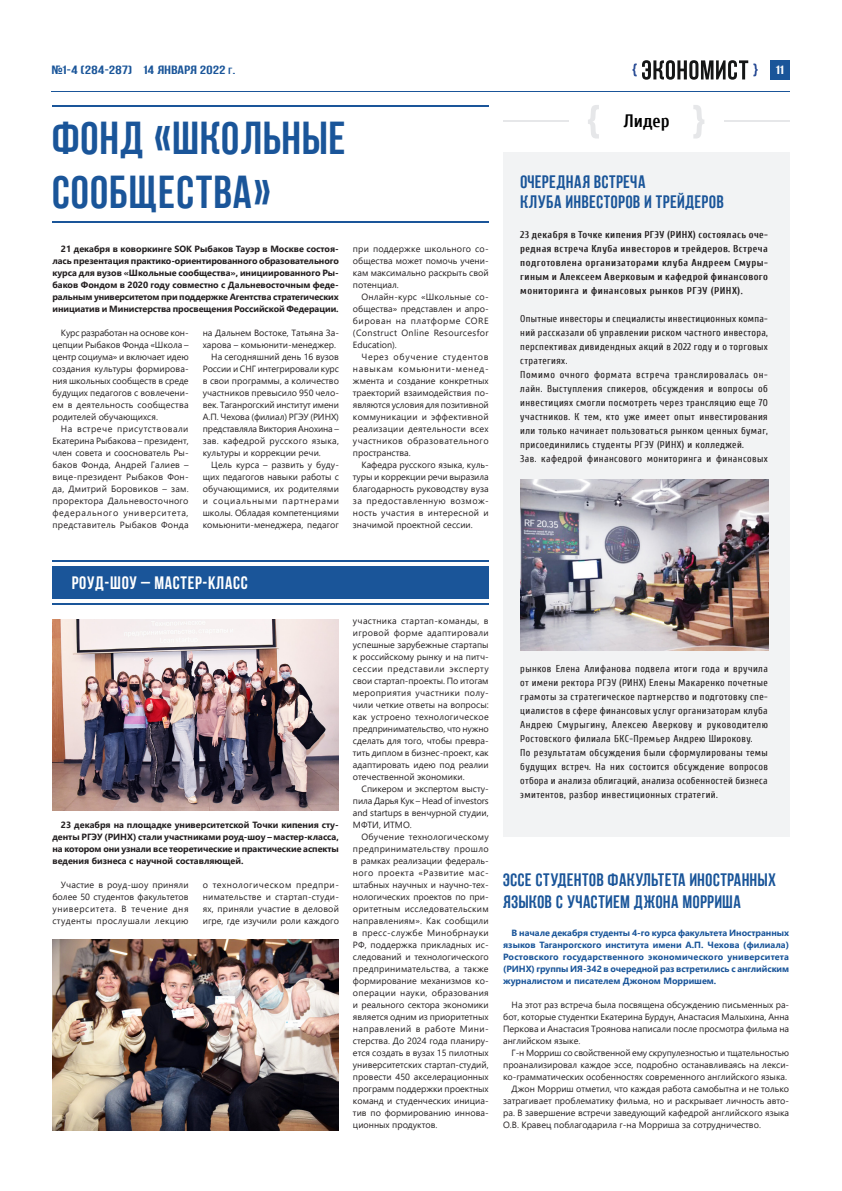
<style>
.page{position:relative;width:842px;height:1191px;background:#fff}
.page>*{position:absolute;margin:0;border:0;box-sizing:border-box;transform-origin:0 0}
.Заголовок{font:46px/54px "AA Bebas Neue";letter-spacing:.04em;color:#1a5599}
.Заголовок-2{font:18px/22px "AA Bebas Neue";letter-spacing:.04em;color:#1a5599}
.Заголовок-3{font:700 18px "Bebas Neue";letter-spacing:.04em;color:#fff}
.Заголовок-4{font:700 18px "Cuprum";color:#000}
.t1{font:12px "AA Bebas Neue";letter-spacing:.025em;color:#1a5599;scale:1.33 1}
.t2{font:12px "AA Bebas Neue";color:#fff;scale:1.33 1}
.Заголовок-5{font:10px/14px "Cuprum";letter-spacing:.04em;color:#231f20;text-align:justify}
.Заголовок-6{font:700 10px/14px "Cuprum";letter-spacing:.05em;color:#231f20;text-align:justify}
.Заголовок-7{font:9px/12px "Segoe UI";color:#231f20;text-align:justify}
.Заголовок-8{font:700 9px/12px "Segoe UI";letter-spacing:-.005em;color:#231f20;text-align:justify}
.Заголовок-9{font:700 9px/12px "Segoe UI";color:#1a5599;text-align:justify}
.s1{font-size:9px}
</style>
<div class="page">
<div style="left:770px;top:60px;width:20px;height:20px;background:#1a5599"></div>
<svg style="left:632px;top:60px;width:126px;height:20px"></svg>
<hr style="left:52px;top:91px;width:738px;height:1px;background:#1a5599">
<img style="left:52px;top:619px;width:287px;height:191px">
<img style="left:52px;top:939px;width:287px;height:191px">
<div style="left:503px;top:152px;width:286px;height:685px;background:#f2f3f4"></div>
<img style="left:520px;top:480px;width:248px;height:171px">
<div style="left:52px;top:566px;width:437px;height:32px;background:#1a5599"></div>
<hr style="left:52px;top:560px;width:437px;height:1px;background:#1a5599">
<hr style="left:52px;top:603px;width:437px;height:1px;background:#1a5599">
<hr style="left:52px;top:105px;width:437px;height:1px;background:#1a5599">
<hr style="left:52px;top:221px;width:437px;height:2px;background:#1a5599">
<svg style="left:588px;top:105px;width:11px;height:33px"></svg>
<svg style="left:693px;top:105px;width:11px;height:33px"></svg>
<hr style="left:724px;top:120px;width:65px;height:2px;background:#e6e7e9">
<hr style="left:503px;top:120px;width:65px;height:2px;background:#e6e7e9">
<h3 class="t1" style="left:52px;top:63px;width:140px">№1-4 (284-287) 14 Января 2022 <span class="s1">г</span>.</h3>
<h3 class="t2" style="left:776px;top:63px;width:7px">11</h3>
<p class="Заголовок" style="left:52px;top:111px;width:294px">ФОНД «ШКОЛЬНЫЕ<br>СООБЩЕСТВА»</p>
<p class="Заголовок-8" style="left:52px;top:242px;width:288px;text-indent:9px">21 декабря в коворкинге SOK Рыбаков Тауэр в Москве состоя&shy;лась презентация практико-ориентированного образовательного курса для вузов «Школьные сообщества», инициированного Ры&shy;баков Фондом в 2020 году совместно с Дальневосточным феде&shy;ральным университетом при поддержке Агентства стратегических инициатив и Министерства просвещения Российской Федерации.</p>
<p class="Заголовок-7" style="left:52px;top:326px;width:138px;text-indent:9px">Курс разработан на основе кон&shy;цепции Рыбаков Фонда «Школа – центр социума» и включает идею создания культуры формирова&shy;ния школьных сообществ в среде будущих педагогов с вовлечени&shy;ем в деятельность сообщества родителей обучающихся.</p>
<p class="Заголовок-7" style="left:52px;top:422px;width:138px;text-indent:9px">На встрече присутствовали Екатерина Рыбакова – президент, член совета и сооснователь Ры&shy;баков Фонда, Андрей Галиев – вице-президент Рыбаков Фон&shy;да, Дмитрий Боровиков – зам. проректора Дальневосточного федерального университета, представитель Рыбаков Фонда</p>
<p class="Заголовок-7" style="left:203px;top:326px;width:138px">на Дальнем Востоке, Татьяна За&shy;харова – комьюнити-менеджер.</p>
<p class="Заголовок-7" style="left:203px;top:350px;width:138px;text-indent:9px">На сегодняшний день 16 вузов России и СНГ интегрировали курс в свои программы, а количество участников превысило 950 чело&shy;век. Таганрогский институт имени А.П. Чехова (филиал) РГЭУ (РИНХ) представляла Виктория Анохина – зав. кафедрой русского языка, культуры и коррекции речи.</p>
<p class="Заголовок-7" style="left:203px;top:458px;width:138px;text-indent:9px">Цель курса – развить у буду&shy;щих педагогов навыки работы с обучающимися, их родителями и социальными партнерами школы. Обладая компетенциями комьюнити-менеджера, педагог</p>
<p class="Заголовок-7" style="left:353px;top:242px;width:137px;text-align:left">при поддержке школьного со&shy;общества может помочь учени&shy;кам максимально раскрыть свой потенциал.</p>
<p class="Заголовок-7" style="left:353px;top:290px;width:137px;text-indent:9px">Онлайн-курс «Школьные со&shy;общества» представлен и апро&shy;бирован на платформе CORE (Construct Online Resourcesfor Education).</p>
<p class="Заголовок-7" style="left:353px;top:350px;width:137px;text-indent:9px">Через обучение студентов навыкам комьюнити-менед&shy;жмента и создание конкретных траекторий взаимодействия по&shy;являются условия для позитивной коммуникации и эффективной реализации деятельности всех участников образовательного пространства.</p>
<p class="Заголовок-7" style="left:353px;top:458px;width:137px;text-indent:9px">Кафедра русского языка, куль&shy;туры и коррекции речи выразила благодарность руководству вуза за предоставленную возмож&shy;ность участия в интересной и значимой проектной сессии.</p>
<p class="Заголовок-4" style="left:624px;top:111px;width:47px">Лидер</p>
<p class="Заголовок-2" style="left:520px;top:171px;width:127px">ОЧЕРЕДНАЯ ВСТРЕЧА</p>
<p class="Заголовок-2" style="left:520px;top:191px;width:205px">КЛУБА ИНВЕСТОРОВ И ТРЕЙДЕРОВ</p>
<p class="Заголовок-6" style="left:520px;top:228px;width:249px">23 декабря в Точке кипения РГЭУ (РИНХ) состоялась оче&shy;редная встреча Клуба инвесторов и трейдеров. Встреча подготовлена организаторами клуба Андреем Смуры&shy;гиным и Алексеем Аверковым и кафедрой финансового мониторинга и финансовых рынков РГЭУ (РИНХ).</p>
<p class="Заголовок-5" style="left:520px;top:312px;width:249px">Опытные инвесторы и специалисты инвестиционных компа&shy;ний рассказали об управлении риском частного инвестора, перспективах дивидендных акций в 2022 году и о торговых стратегиях.</p>
<p class="Заголовок-5" style="left:520px;top:368px;width:249px">Помимо очного формата встреча транслировалась он&shy;лайн. Выступления спикеров, обсуждения и вопросы об инвестициях смогли посмотреть через трансляцию еще 70 участников. К тем, кто уже имеет опыт инвестирования или только начинает пользоваться рынком ценных бумаг, присоединились студенты РГЭУ (РИНХ) и колледжей.</p>
<p class="Заголовок-5" style="left:520px;top:452px;width:249px">Зав. кафедрой финансового мониторинга и финансовых</p>
<p class="Заголовок-3" style="left:72px;top:573px;width:178px">роуд-шоу – мастер-класс</p>
<p class="Заголовок-8" style="left:52px;top:818px;width:288px;text-indent:9px">23 декабря на площадке университетской Точки кипения сту&shy;денты РГЭУ (РИНХ) стали участниками роуд-шоу – мастер-класса, на котором они узнали все теоретические и практические аспекты ведения бизнеса с научной составляющей.</p>
<p class="Заголовок-7" style="left:52px;top:878px;width:138px;text-indent:9px">Участие в роуд-шоу приняли более 50 студентов факультетов университета. В течение дня студенты прослушали лекцию</p>
<p class="Заголовок-7" style="left:203px;top:878px;width:138px">о технологическом предпри&shy;нимательстве и стартап-студи&shy;ях, приняли участие в деловой игре, где изучили роли каждого</p>
<p class="Заголовок-7" style="left:353px;top:614px;width:137px">участника стартап-команды, в игровой форме адаптировали успешные зарубежные стартапы к российскому рынку и на питч&shy;сессии представили эксперту свои стартап-проекты. По итогам мероприятия участники полу&shy;чили четкие ответы на вопросы: как устроено технологическое предпринимательство, что нужно сделать для того, чтобы превра&shy;тить диплом в бизнес-проект, как адаптировать идею под реалии отечественной экономики.</p>
<p class="Заголовок-7" style="left:353px;top:782px;width:137px;text-indent:9px">Спикером и экспертом высту&shy;пила Дарья Кук – Head of investors and startups в венчурной студии, МФТИ, ИТМО.</p>
<p class="Заголовок-7" style="left:353px;top:830px;width:137px;text-indent:9px">Обучение технологическому предпринимательству прошло в рамках реализации федераль&shy;ного проекта «Развитие мас&shy;штабных научных и научно-тех&shy;нологических проектов по при&shy;оритетным исследовательским направлениям». Как сообщили в пресс-службе Минобрнауки РФ, поддержка прикладных ис&shy;следований и технологического предпринимательства, а также формирование механизмов ко&shy;операции науки, образования и реального сектора экономики является одним из приоритетных направлений в работе Мини&shy;стерства. До 2024 года планиру&shy;ется создать в вузах 15 пилотных университетских стартап-студий, провести 450 акселерационных программ поддержки проектных команд и студенческих инициа&shy;тив по формированию иннова&shy;ционных продуктов.</p>
<p class="Заголовок-5" style="left:520px;top:662px;width:249px">рынков Елена Алифанова подвела итоги года и вручила от имени ректора РГЭУ (РИНХ) Елены Макаренко почетные грамоты за стратегическое партнерство и подготовку спе&shy;циалистов в сфере финансовых услуг организаторам клуба Андрею Смурыгину, Алексею Аверкову и руководителю Ростовского филиала БКС-Премьер Андрею Широкову.</p>
<p class="Заголовок-5" style="left:520px;top:746px;width:249px">По результатам обсуждения были сформулированы темы будущих встреч. На них состоится обсуждение вопросов отбора и анализа облигаций, анализа особенностей бизнеса эмитентов, разбор инвестиционных стратегий.</p>
<p class="Заголовок-2" style="left:503px;top:869px;width:275px">ЭССЕ СТУДЕНТОВ ФАКУЛЬТЕТА ИНОСТРАННЫХ<br>ЯЗЫКОВ С УЧАСТИЕМ ДЖОНА МОРРИША</p>
<p class="Заголовок-9" style="left:503px;top:926px;width:287px;text-indent:9px">В начале декабря студенты 4-го курса факультета Иностранных языков Таганрогского института имени А.П. Чехова (филиала)<br>Ростовского государственного экономического университета (РИНХ) группы ИЯ-342 в очередной раз встретились с английским журналистом и писателем Джоном Морришем.</p>
<p class="Заголовок-7" style="left:503px;top:998px;width:288px;text-indent:9px">На этот раз встреча была посвящена обсуждению письменных ра&shy;бот, которые студентки Екатерина Бурдун, Анастасия Малыхина, Анна Перкова и Анастасия Троянова написали после просмотра фильма на английском языке.</p>
<p class="Заголовок-7" style="left:503px;top:1046px;width:288px;text-indent:9px">Г-н Морриш со свойственной ему скрупулезностью и тщательностью проанализировал каждое эссе, подробно останавливаясь на лекси&shy;ко-грамматических особенностях современного английского языка.</p>
<p class="Заголовок-7" style="left:503px;top:1082px;width:288px;text-indent:9px">Джон Морриш отметил, что каждая работа самобытна и не только затрагивает проблематику фильма, но и раскрывает личность авто&shy;ра. В завершение встречи заведующий кафедрой английского языка О.В. Кравец поблагодарила г-на Морриша за сотрудничество.</p>
</div>
